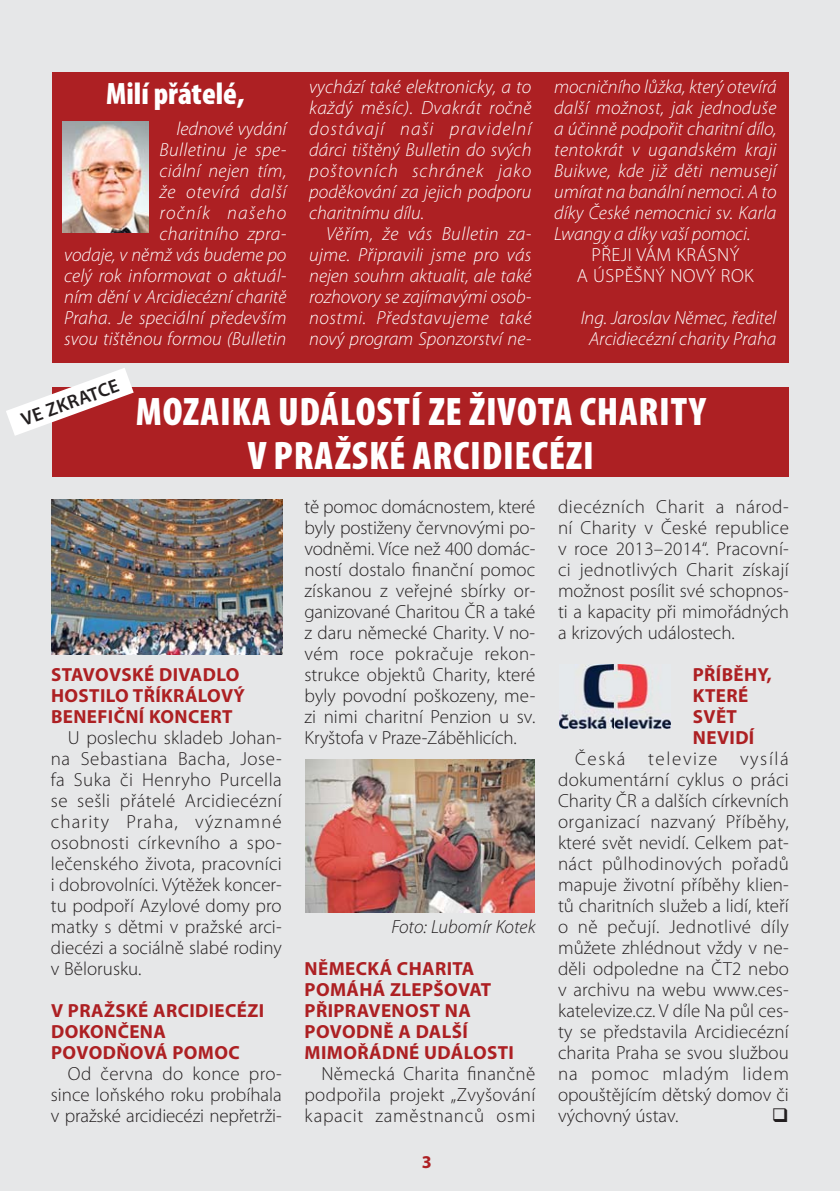
<style>
.page{position:relative;width:840px;height:1191px;background:#fff}
.page>*{position:absolute;margin:0;border:0;box-sizing:border-box;transform-origin:0 0}
.t1{font:900 condensed 40px/44px "Myriad Pro";letter-spacing:.02em;color:#fff;text-align:center}
.t2{font:900 condensed 31px "Myriad Pro";color:#fff}
.t3{font:300 19px/21px "Myriad Pro";color:#231f20;text-align:justify}
.t4{font:italic 300 19px/21px "Myriad Pro";letter-spacing:.005em;color:#fff;text-align:justify}
.t5{font:700 19px/21px "Myriad Pro";letter-spacing:.02em;color:#ad2023}
.t6{font:300 19px/21px "Myriad Pro";letter-spacing:.02em;color:#fff;text-align:center}
.t7{font:italic 300 19px "Myriad Pro";color:#231f20}
.t8{font:600 19px "Myriad Pro";color:#231f20}
.t9{font:700 18px "Myriad Pro";color:#ad2023}
</style>
<div class="page">
<div style="left:0;top:0;width:839px;height:1191px;background:#e6e7e8"></div>
<div style="left:53px;top:387px;width:735px;height:89px;background:#ad2023"></div>
<svg style="left:6px;top:368px;width:128px;height:68px"></svg>
<div style="left:53px;top:72px;width:735px;height:291px;background:#ad2023"></div>
<img style="left:63px;top:121px;width:85px;height:111px">
<img style="left:51px;top:500px;width:231px;height:154px">
<img style="left:305px;top:759px;width:229px;height:153px">
<img style="left:559px;top:665px;width:110px;height:63px">
<h2 class="t2" style="left:106px;top:81px;width:140px">Milí přátelé,</h2>
<p class="t4" style="left:64px;top:120px;width:224px;text-align:right">lednové vydání<br>Bulletinu je spe-<br>ciální nejen tím,<br>že otevírá další<br>ročník našeho<br>charitního zpra-<br>vodaje, v němž vás budeme po celý rok informovat o aktuál&shy;ním dění v Arcidiecézní charitě<br>Praha. Je speciální především svou tištěnou formou (Bulletin</p>
<p class="t4" style="left:309px;top:78px;width:224px">vychází také elektronicky, a to každý měsíc). Dvakrát ročně dostávají naši pravidelní dárci tištěný Bulletin do svých poštovních schránek jako poděkování za jejich podporu charitnímu dílu.</p>
<p class="t4" style="left:309px;top:225px;width:224px;text-indent:17px">Věřím, že vás Bulletin za&shy;ujme. Připravili jsme pro vás nejen souhrn aktualit, ale také rozhovory se zajímavými osob&shy;nostmi. Představujeme také nový program Sponzorství ne-</p>
<p class="t4" style="left:554px;top:78px;width:224px">mocničního lůžka, který otevírá další možnost, jak jednoduše a účinně podpořit charitní dílo, tentokrát v ugandském kraji Buikwe, kde již děti nemusejí umírat na banální nemoci. A to díky České nemocnici sv. Karla Lwangy a díky vaší pomoci.</p>
<p class="t6" style="left:576px;top:246px;width:178px">PŘEJI VÁM KRÁSNÝ<br>A ÚSPĚŠNÝ NOVÝ ROK</p>
<p class="t4" style="left:580px;top:309px;width:197px;text-align:center">Ing. Jaroslav Němec, ředitel<br>Arcidiecézní charity Praha</p>
<p class="t8" style="left:19px;top:413px;width:104px;rotate:-20deg">VE ZKRATCE</p>
<h1 class="t1" style="left:136px;top:393px;width:571px">MOZAIKA UDÁLOSTÍ ZE ŽIVOTA CHARITY<br>V PRAŽSKÉ ARCIDIECÉZI</h1>
<p class="t5" style="left:51px;top:666px;width:195px">STAVOVSKÉ DIVADLO<br>HOSTILO TŘÍKRÁLOVÝ<br>BENEFIČNÍ KONCERT</p>
<p class="t3" style="left:51px;top:729px;width:232px;text-indent:17px">U poslechu skladeb Johan&shy;na Sebastiana Bacha, Jose&shy;fa Suka či Henryho Purcella se sešli přátelé Arcidiecézní charity Praha, významné osobnosti církevního a spo&shy;lečenského života, pracovníci i dobrovolníci. Výtěžek koncer&shy;tu podpoří Azylové domy pro matky s dětmi v pražské arci&shy;diecézi a sociálně slabé rodiny v Bělorusku.</p>
<p class="t5" style="left:51px;top:1002px;width:214px">V PRAŽSKÉ ARCIDIECÉZI<br>DOKONČENA<br>POVODŇOVÁ POMOC</p>
<p class="t3" style="left:51px;top:1065px;width:232px;text-indent:17px">Od června do konce pro&shy;since loňského roku probíhala v pražské arcidiecézi nepřetrži-</p>
<p class="t3" style="left:304px;top:498px;width:232px">tě pomoc domácnostem, které byly postiženy červnovými po&shy;vodněmi. Více než 400 domác&shy;ností dostalo finanční pomoc získanou z veřejné sbírky or&shy;ganizované Charitou ČR a také z daru německé Charity. V no&shy;vém roce pokračuje rekon&shy;strukce objektů Charity, které byly povodní poškozeny, me&shy;zi nimi charitní Penzion u sv.<br>Kryštofa v Praze-Záběhlicích.</p>
<p class="t7" style="left:391px;top:919px;width:145px">Foto: Lubomír Kotek</p>
<p class="t5" style="left:304px;top:960px;width:211px">NĚMECKÁ CHARITA<br>POMÁHÁ ZLEPŠOVAT<br>PŘIPRAVENOST NA<br>POVODNĚ A DALŠÍ<br>MIMOŘÁDNÉ UDÁLOSTI</p>
<p class="t3" style="left:304px;top:1065px;width:232px;text-indent:17px">Německá Charita finančně podpořila projekt „Zvyšování kapacit zaměstnanců osmi</p>
<p class="t9" style="left:421px;top:1155px;width:11px">3</p>
<p class="t3" style="left:557px;top:498px;width:232px">diecézních Charit a národ&shy;ní Charity v České republice v roce 2013–2014“. Pracovní&shy;ci jednotlivých Charit získají možnost posílit své schopnos&shy;ti a kapacity při mimořádných a krizových událostech.</p>
<p class="t5" style="left:692px;top:666px;width:80px">PŘÍBĚHY,<br>KTERÉ<br>SVĚT<br>NEVIDÍ</p>
<p class="t3" style="left:557px;top:750px;width:232px;text-indent:17px">Česká televize vysílá dokumentární cyklus o práci Charity ČR a dalších církevních organizací nazvaný Příběhy, které svět nevidí. Celkem pat&shy;náct půlhodinových pořadů mapuje životní příběhy klien&shy;tů charitních služeb a lidí, kteří o ně pečují. Jednotlivé díly můžete zhlédnout vždy v ne&shy;děli odpoledne na ČT2 nebo v archivu na webu www.ces&shy;katelevize.cz. V díle Na půl ces&shy;ty se představila Arcidiecézní charita Praha se svou službou na pomoc mladým lidem opouštějícím dětský domov či výchovný ústav.</p>
</div>
